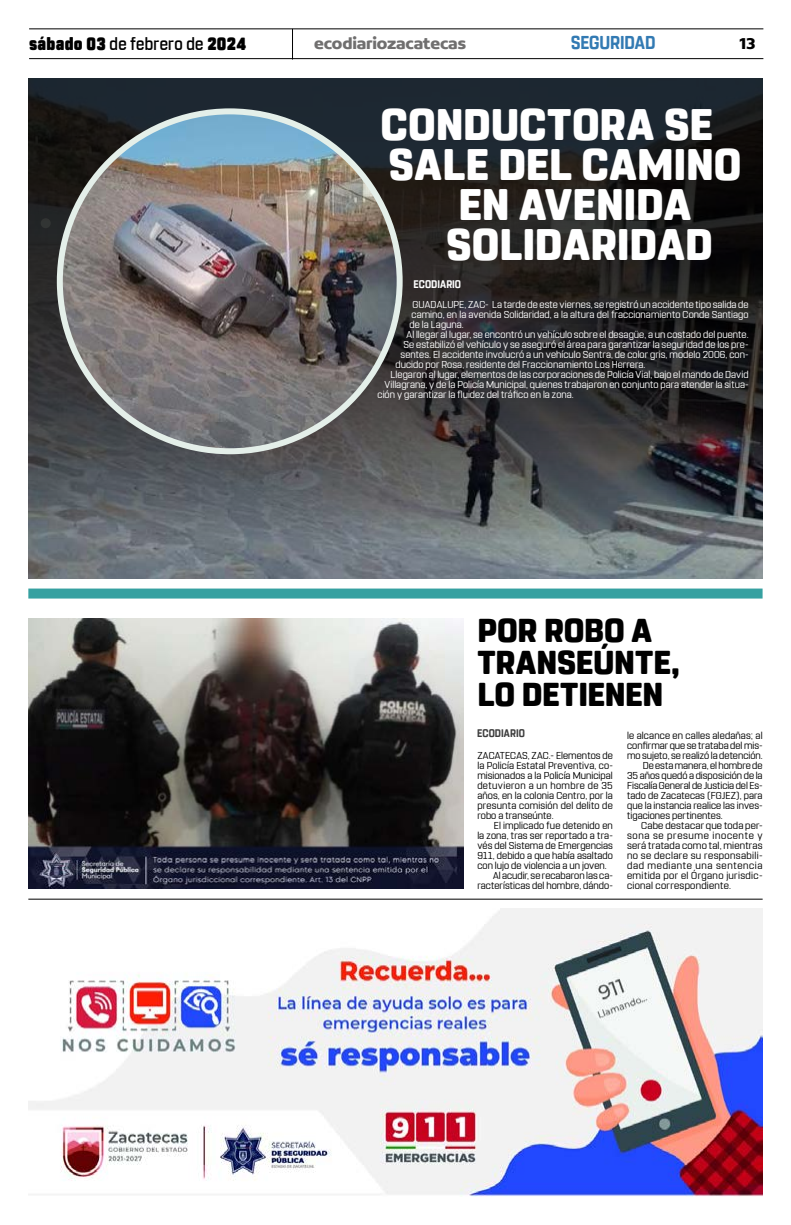
<style>
.page{position:relative;width:791px;height:1225px;background:#fff}
.page>*{position:absolute;margin:0;border:0;box-sizing:border-box;transform-origin:0 0}
.t1{font:800 44px "Rohn Rounded";color:#fff}
.t2{font:800 33px/32px "Rohn Rounded";letter-spacing:-.005em;color:#000}
.t3{font:700 18.6px "Rohn Rounded";letter-spacing:-.01em;color:#327ab3;scale:.91 1}
.t4{font:900 17.6px "Rohn Rounded";letter-spacing:.02em;color:#000;scale:.91 1}
.t5{font:700 16.9px "Concord";letter-spacing:-.01em;color:#706f6f}
.t6{font:700 16.9px "Concord";color:#000}
.t7{font:700 11px "Rohn Rounded";letter-spacing:.005em;color:#3d3d3d;scale:.91 1}
.t8{font:700 11px "Rohn Rounded";letter-spacing:.005em;color:#fff;scale:.91 1}
.t9{font:10px/10px "Rohn Rounded";letter-spacing:.01em;color:#000;text-align:justify}
.t10{font:10px "Rohn Rounded";letter-spacing:.005em;color:#fff}
.t11{font:10px "Rohn Rounded";letter-spacing:.06em;color:#000}
.t12{font:10px "Rohn Rounded";letter-spacing:.03em;color:#000}
.t13{font:10px "Rohn Rounded";letter-spacing:.035em;color:#000}
.s1{font-weight:500}
</style>
<div class="page">
<hr style="left:29px;top:28px;width:734px;height:1px;background:#000">
<hr style="left:29px;top:58px;width:734px;height:1px;background:#000">
<hr style="left:292px;top:29px;width:1px;height:31px;background:#000">
<img style="left:28px;top:618px;width:435px;height:270px">
<img style="left:28px;top:908px;width:734px;height:288px">
<hr style="left:28px;top:898px;width:735px;height:1px;background:#000">
<div style="left:28px;top:588px;width:734px;height:10px;background:#36a1a1"></div>
<img style="left:28px;top:538px;width:734px;height:40px">
<svg style="left:28px;top:78px;width:735px;height:460px;background:#333538"></svg>
<img style="left:60px;top:111px;width:340px;height:340px;border-radius:170px">
<h3 class="t4" style="left:29px;top:33px;width:240px">sábado 03 <span class="s1">de febrero de</span> 2024</h3>
<h3 class="t5" style="left:314px;top:33px;width:153px">ecodiariozacatecas</h3>
<h3 class="t3" style="left:571px;top:32px;width:95px">SEGURIDAD</h3>
<h3 class="t6" style="left:739px;top:33px;width:18px">13</h3>
<h1 class="t1" style="left:381px;top:100px;width:334px">CONDUCTORA SE</h1>
<h1 class="t1" style="left:388px;top:140px;width:355px">SALE DEL CAMINO</h1>
<h1 class="t1" style="left:458px;top:180px;width:234px">EN AVENIDA</h1>
<h1 class="t1" style="left:446px;top:220px;width:269px">SOLIDARIDAD</h1>
<p class="t8" style="left:414px;top:278px;width:54px">ECODIARIO</p>
<p class="t10" style="left:413px;top:299px;width:338px">GUADALUPE, ZAC- La tarde de este viernes, se registró un accidente tipo salida de</p>
<p class="t10" style="left:412px;top:309px;width:338px">camino, en la avenida Solidaridad, a la altura del fraccionamiento Conde Santiago</p>
<p class="t10" style="left:410px;top:319px;width:56px">de la Laguna.</p>
<p class="t10" style="left:407px;top:329px;width:344px">Al llegar al lugar, se encontró un vehículo sobre el desagüe, a un costado del puente.</p>
<p class="t10" style="left:404px;top:339px;width:347px">Se estabilizó el vehículo y se aseguró el área para garantizar la seguridad de los pre-</p>
<p class="t10" style="left:401px;top:349px;width:350px">sentes. El accidente involucró a un vehículo Sentra, de color gris, modelo 2006, con-</p>
<p class="t10" style="left:396px;top:359px;width:251px">ducido por Rosa, residente del Fraccionamiento Los Herrera.</p>
<p class="t10" style="left:391px;top:369px;width:360px">Llegaron al lugar, elementos de las corporaciones de Policía Vial, bajo el mando de David</p>
<p class="t10" style="left:385px;top:379px;width:366px">Villagrana, y de la Policía Municipal, quienes trabajaron en conjunto para atender la situa-</p>
<p class="t10" style="left:378px;top:389px;width:198px">ción y garantizar la fluidez del tráfico en la zona.</p>
<h2 class="t2" style="left:477px;top:615px;width:204px">POR ROBO A<br>TRANSEÚNTE,<br>LO DETIENEN</h2>
<p class="t7" style="left:477px;top:726px;width:54px">ECODIARIO</p>
<p class="t9" style="left:627px;top:730px;width:137px">le alcance en calles aledañas; al</p>
<p class="t9" style="left:627px;top:740px;width:137px">confirmar que se trataba del mis-</p>
<p class="t9" style="left:627px;top:750px;width:137px">mo sujeto, se realizó la detención.</p>
<p class="t9" style="left:643px;top:760px;width:121px">De esta manera, el hombre de</p>
<p class="t9" style="left:627px;top:770px;width:137px">35 años quedó a disposición de la</p>
<p class="t9" style="left:627px;top:780px;width:137px">Fiscalía General de Justicia del Es-</p>
<p class="t9" style="left:627px;top:790px;width:137px">tado de Zacatecas (FGJEZ), para</p>
<p class="t9" style="left:627px;top:800px;width:137px">que la instancia realice las inves-</p>
<p class="t9" style="left:627px;top:810px;width:97px">tigaciones pertinentes.</p>
<p class="t9" style="left:641px;top:820px;width:123px">Cabe destacar que toda per-</p>
<p class="t11" style="left:627px;top:829px;width:137px">sona se presume inocente y</p>
<p class="t9" style="left:627px;top:840px;width:137px">será tratada como tal, mientras</p>
<p class="t13" style="left:627px;top:849px;width:137px">no se declare su responsabili-</p>
<p class="t11" style="left:627px;top:859px;width:137px">dad mediante una sentencia</p>
<p class="t12" style="left:627px;top:869px;width:137px">emitida por el Órgano jurisdic-</p>
<p class="t9" style="left:627px;top:880px;width:106px">cional correspondiente.</p>
<p class="t9" style="left:477px;top:750px;width:137px">ZACATECAS, ZAC.- Elementos de la Policía Estatal Preventiva, co&shy;misionados a la Policía Municipal detuvieron a un hombre de 35 años, en la colonia Centro, por la presunta comisión del delito de robo a transeúnte.</p>
<p class="t9" style="left:494px;top:820px;width:121px">El implicado fue detenido en</p>
<p class="t9" style="left:477px;top:830px;width:137px">la zona, tras ser reportado a tra-</p>
<p class="t9" style="left:477px;top:840px;width:137px">vés del Sistema de Emergencias</p>
<p class="t9" style="left:477px;top:850px;width:137px">911, debido a que había asaltado</p>
<p class="t9" style="left:477px;top:860px;width:131px">con lujo de violencia a un joven.</p>
<p class="t9" style="left:493px;top:870px;width:121px">Al acudir, se recabaron las ca-</p>
<p class="t9" style="left:477px;top:880px;width:137px">racterísticas del hombre, dándo-</p>
</div>
